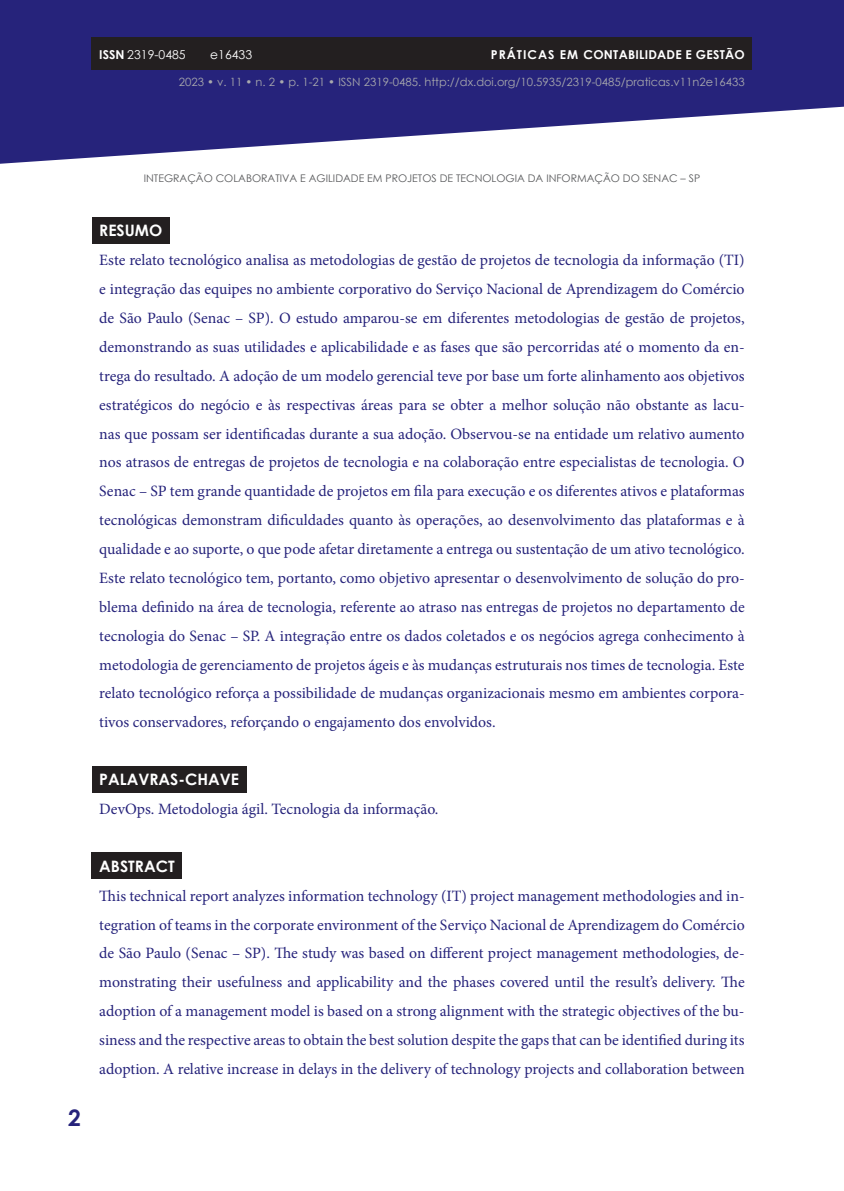
<style>
.page{position:relative;width:844px;height:1191px;background:#fff}
.page>*{position:absolute;margin:0;border:0;box-sizing:border-box;transform-origin:0 0}
.t1{font:700 22.75px "Century Gothic";color:#26237b}
.t2{font:15.75px/28.9px "Minion Pro";color:#26237b;text-align:justify}
.t3{font:700 15.75px "Century Gothic";color:#fff}
.t4{font:700 12.25px "Century Gothic";letter-spacing:.02em;color:#fff}
.t5{font:12.25px "Century Gothic";color:#fff}
.t6{font:11.38px "Century Gothic";color:#a8a9ad}
.t7{font:10.5px "Century Gothic";color:#57585a}
.s1{font-weight:700}
</style>
<div class="page">
<svg style="left:843px;top:0;width:1px;height:107px"></svg>
<svg style="left:0;top:0;width:843px;height:164px;fill:#26237b"></svg>
<div style="left:92px;top:37px;width:660px;height:33px;background:#231f20"></div>
<div style="left:92px;top:217px;width:78px;height:27px;background:#231f20"></div>
<div style="left:92px;top:766px;width:154px;height:26px;background:#231f20"></div>
<div style="left:92px;top:852px;width:90px;height:27px;background:#231f20"></div>
<p class="t5" style="left:99px;top:46px;width:88px"><span class="s1">ISSN</span> 2319-0485</p>
<p class="t5" style="left:210px;top:46px;width:43px">e16433</p>
<p class="t4" style="left:491px;top:45px;width:255px">PRÁTICAS EM CONTABILIDADE E GESTÃO</p>
<p class="t6" style="left:179px;top:74px;width:567px">2023 • v. 11 • n. 2 • p. 1-21 • ISSN 2319-0485. http://dx.doi.org/10.5935/2319-0485/praticas.v11n2e16433</p>
<h1 class="t1" style="left:68px;top:1100px;width:14px">2</h1>
<p class="t7" style="left:144px;top:171px;width:558px">INTEGRAÇÃO COLABORATIVA E AGILIDADE EM PROJETOS DE TECNOLOGIA DA INFORMAÇÃO DO SENAC – SP</p>
<p class="t3" style="left:99px;top:219px;width:64px">RESUMO</p>
<p class="t2" style="left:99px;top:246px;width:646px">Este relato tecnológico analisa as metodologias de gestão de projetos de tecnologia da informação (TI) e integração das equipes no ambiente corporativo do Serviço Nacional de Aprendizagem do Comércio de São Paulo (Senac – SP). O estudo amparou-se em diferentes metodologias de gestão de projetos, demonstrando as suas utilidades e aplicabilidade e as fases que são percorridas até o momento da en&shy;trega do resultado. A adoção de um modelo gerencial teve por base um forte alinhamento aos objetivos estratégicos do negócio e às respectivas áreas para se obter a melhor solução não obstante as lacu&shy;nas que possam ser identificadas durante a sua adoção. Observou-se na entidade um relativo aumento nos atrasos de entregas de projetos de tecnologia e na colaboração entre especialistas de tecnologia. O Senac – SP tem grande quantidade de projetos em fila para execução e os diferentes ativos e plataformas tecnológicas demonstram dificuldades quanto às operações, ao desenvolvimento das plataformas e à qualidade e ao suporte, o que pode afetar diretamente a entrega ou sustentação de um ativo tecnológico.<br>Este relato tecnológico tem, portanto, como objetivo apresentar o desenvolvimento de solução do pro&shy;blema definido na área de tecnologia, referente ao atraso nas entregas de projetos no departamento de tecnologia do Senac – SP. A integração entre os dados coletados e os negócios agrega conhecimento à metodologia de gerenciamento de projetos ágeis e às mudanças estruturais nos times de tecnologia. Este relato tecnológico reforça a possibilidade de mudanças organizacionais mesmo em ambientes corpora&shy;tivos conservadores, reforçando o engajamento dos envolvidos.</p>
<p class="t3" style="left:99px;top:767px;width:141px">PALAVRAS-CHAVE</p>
<p class="t2" style="left:99px;top:794px;width:340px">DevOps. Metodologia ágil. Tecnologia da informação.</p>
<p class="t3" style="left:99px;top:854px;width:77px">ABSTRACT</p>
<p class="t2" style="left:99px;top:881px;width:646px">This technical report analyzes information technology (IT) project management methodologies and in&shy;tegration of teams in the corporate environment of the Serviço Nacional de Aprendizagem do Comércio de São Paulo (Senac – SP). The study was based on different project management methodologies, de&shy;monstrating their usefulness and applicability and the phases covered until the result’s delivery. The adoption of a management model is based on a strong alignment with the strategic objectives of the bu&shy;siness and the respective areas to obtain the best solution despite the gaps that can be identified during its adoption. A relative increase in delays in the delivery of technology projects and collaboration between</p>
</div>
